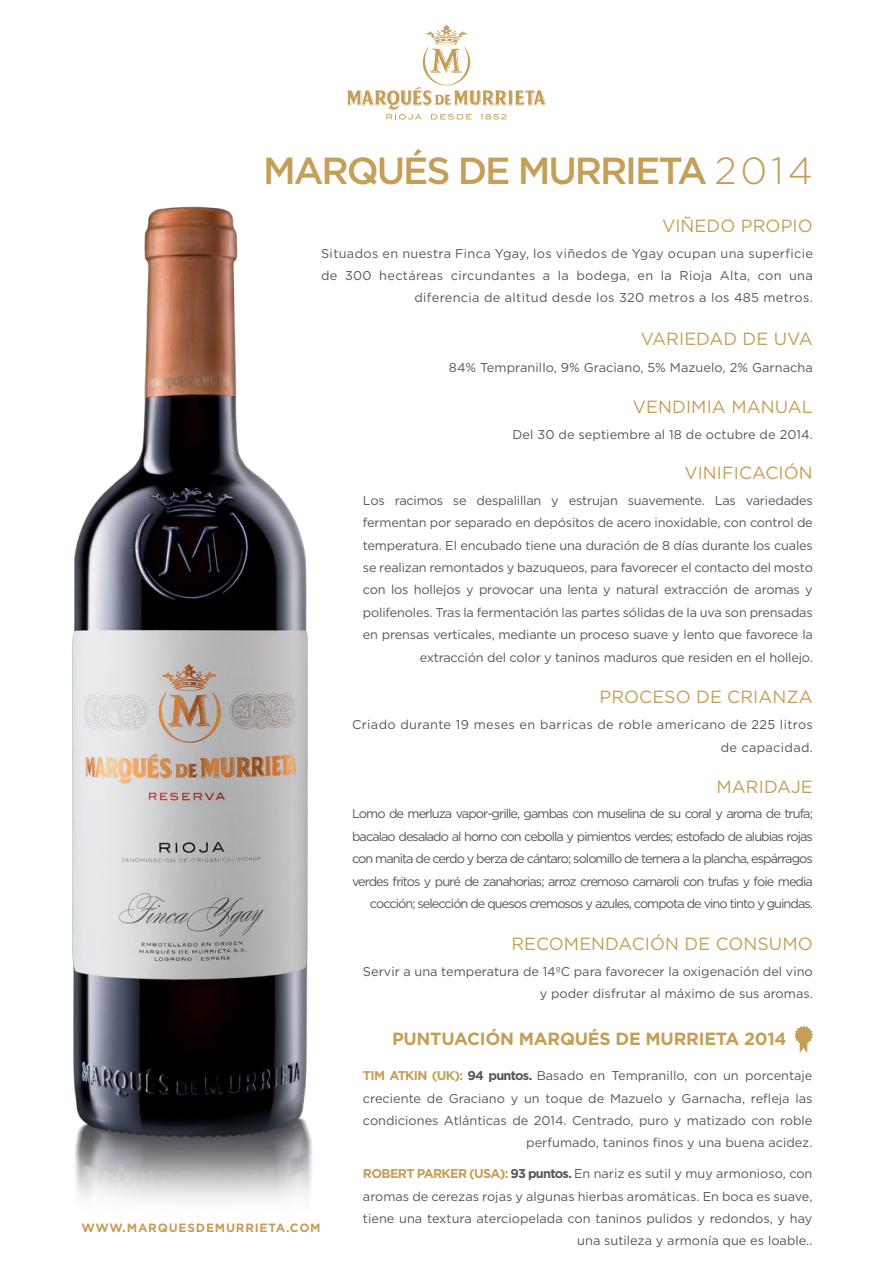
<style>
.page{position:relative;width:893px;height:1263px;background:#fff}
.page>*{position:absolute;margin:0;border:0;box-sizing:border-box;transform-origin:0 0}
.t1{font:500 37.8px "Gotham HTF";letter-spacing:-.055em;color:#c59e57}
.t2{font:17.7px "Gotham HTF";letter-spacing:.005em;color:#c59e57}
.t3{font:700 17.7px "Gotham HTF";letter-spacing:-.015em;color:#c59e57}
.t4{font:12.75px/22.4px "Gotham HTF";letter-spacing:-.015em;color:#575756;text-align:right}
.t5{font:12.75px/22.4px "Gotham HTF";letter-spacing:-.075em;color:#575756;text-align:right}
.t6{font:12.75px/22.4px "Gotham HTF";letter-spacing:.025em;color:#575756;text-align:right}
.t7{font:12.75px "Gotham HTF";letter-spacing:.005em;color:#575756}
.t8{font:700 12px "Gotham HTF";letter-spacing:.065em;color:#c59e57}
.s1{font-weight:300}
.s2{font-weight:700;color:#c59e57}
.s3{font-weight:700}
</style>
<div class="page">
<img style="left:72px;top:206px;width:240px;height:995px">
<svg style="left:347px;top:25px;width:199px;height:95px"></svg>
<svg style="left:794px;top:1026px;width:19px;height:27px"></svg>
<h1 class="t1" style="left:263px;top:149px;width:551px">MARQUÉS DE MURRIETA <span class="s1">2 01 4</span></h1>
<h2 class="t2" style="left:662px;top:216px;width:152px">VIÑEDO PROPIO</h2>
<p class="t6" style="left:321px;top:242px;width:493px">Situados en nuestra Finca Ygay, los viñedos de Ygay ocupan una superficie de 300 hectáreas circundantes a la bodega, en la Rioja Alta, con una diferencia de altitud desde los 320 metros a los 485 metros.</p>
<h2 class="t2" style="left:641px;top:329px;width:174px">VARIEDAD DE UVA</h2>
<p class="t7" style="left:449px;top:360px;width:365px">84% Tempranillo, 9% Graciano, 5% Mazuelo, 2% Garnacha</p>
<h2 class="t2" style="left:633px;top:397px;width:181px">VENDIMIA MANUAL</h2>
<p class="t7" style="left:513px;top:427px;width:302px">Del 30 de septiembre al 18 de octubre de 2014.</p>
<h2 class="t2" style="left:684px;top:463px;width:130px">VINIFICACIÓN</h2>
<p class="t4" style="left:363px;top:489px;width:451px">Los racimos se despalillan y estrujan suavemente. Las variedades fermentan por separado en depósitos de acero inoxidable, con control de temperatura. El encubado tiene una duración de 8 días durante los cuales se realizan remontados y bazuqueos, para favorecer el contacto del mosto con los hollejos y provocar una lenta y natural extracción de aromas y polifenoles. Tras la fermentación las partes sólidas de la uva son prensadas en prensas verticales, mediante un proceso suave y lento que favorece la extracción del color y taninos maduros que residen en el hollejo.</p>
<h2 class="t2" style="left:599px;top:687px;width:215px">PROCESO DE CRIANZA</h2>
<p class="t6" style="left:352px;top:713px;width:462px">Criado durante 19 meses en barricas de roble americano de 225 litros de capacidad.</p>
<h2 class="t2" style="left:716px;top:776px;width:98px">MARIDAJE</h2>
<p class="t8" style="left:81px;top:1221px;width:241px">WWW.MARQUESDEMURRIETA.COM</p>
<p class="t5" style="left:352px;top:802px;width:462px">Lomo de merluza vapor-grille, gambas con muselina de su coral y aroma de trufa; bacalao desalado al horno con cebolla y pimientos verdes; estofado de alubias rojas con manita de cerdo y berza de cántaro; solomillo de ternera a la plancha, espárragos verdes fritos y puré de zanahorias; arroz cremoso carnaroli con trufas y foie media cocción; selección de quesos cremosos y azules, compota de vino tinto y guindas.</p>
<h2 class="t2" style="left:511px;top:934px;width:303px">RECOMENDACIÓN DE CONSUMO</h2>
<p class="t4" style="left:363px;top:960px;width:451px">Servir a una temperatura de 14ºC para favorecer la oxigenación del vino y poder disfrutar al máximo de sus aromas.</p>
<h2 class="t3" style="left:392px;top:1029px;width:396px">PUNTUACIÓN MARQUÉS DE MURRIETA 2014</h2>
<p class="t4" style="left:363px;top:1064px;width:451px"><span class="s2">TIM ATKIN (UK):</span> <span class="s3">94 puntos.</span> Basado en Tempranillo, con un porcentaje creciente de Graciano y un toque de Mazuelo y Garnacha, refleja las condiciones Atlánticas de 2014. Centrado, puro y matizado con roble perfumado, taninos finos y una buena acidez.</p>
<p class="t4" style="left:363px;top:1162px;width:451px"><span class="s2">ROBERT PARKER (USA):</span> <span class="s3">93 puntos.</span> En nariz es sutil y muy armonioso, con aromas de cerezas rojas y algunas hierbas aromáticas. En boca es suave, tiene una textura aterciopelada con taninos pulidos y redondos, y hay una sutileza y armonía que es loable..</p>
</div>
